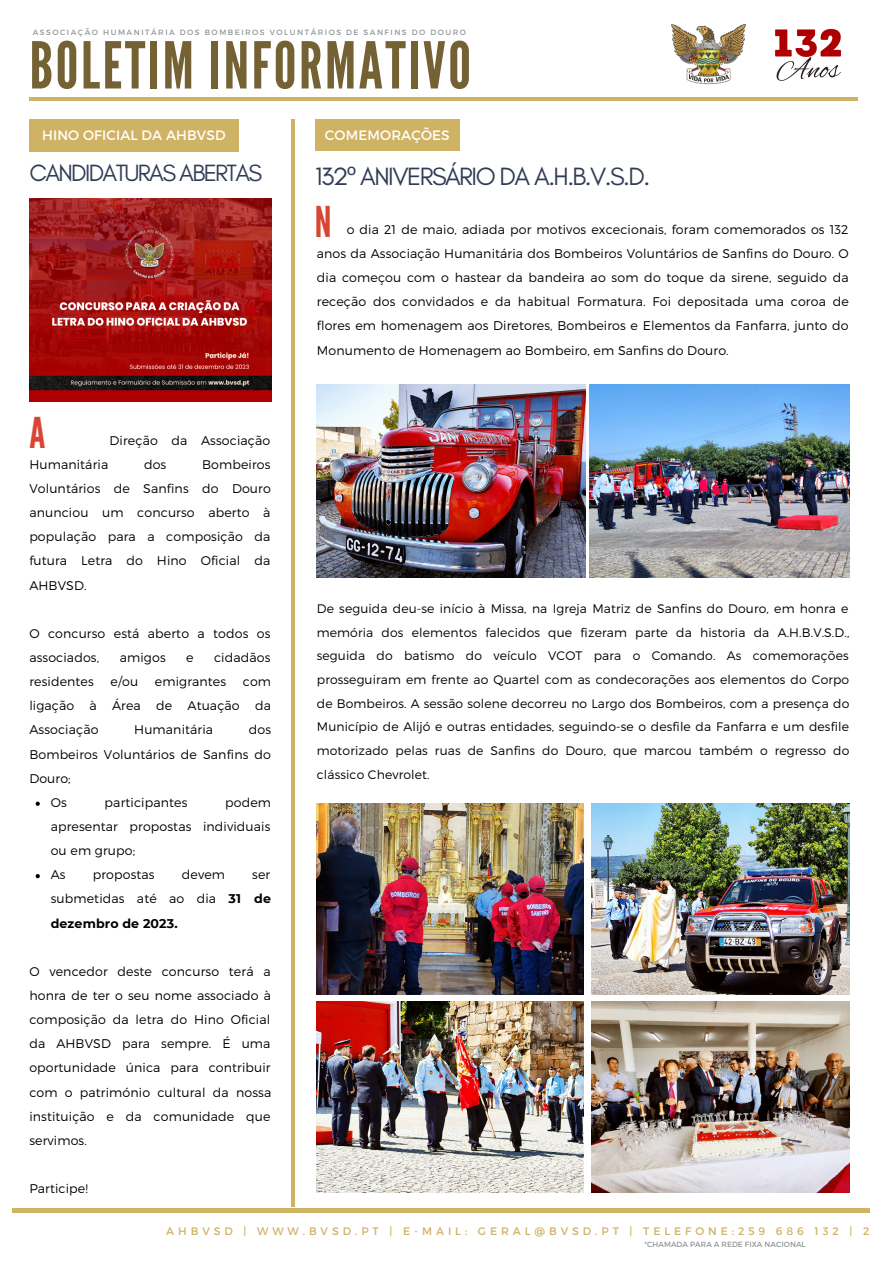
<style>
.page{position:relative;width:893px;height:1264px;background:#fff}
.page>*{position:absolute;margin:0;border:0;box-sizing:border-box;transform-origin:0 0}
.t1{font:64.5px "League Gothic";letter-spacing:.04em;color:#746234}
.t2{font:42.3px "League Gothic";color:#d84633}
.t3{font:25.5px "Glacial Indifference";letter-spacing:-.06em;color:#313c55}
.t4{font:24px "Glacial Indifference";letter-spacing:-.07em;color:#313c55}
.t5{font:13.65px "Montserrat";letter-spacing:.01em;color:#fff}
.t6{font:300 12.6px/24.2px "Montserrat";letter-spacing:.01em;color:#000;text-align:justify}
.t7{font:300 12.3px/23.7px "Montserrat";letter-spacing:.01em;color:#000;text-align:justify}
.t8{font:10.95px "Montserrat";letter-spacing:.36em;color:#d0b264}
.t9{font:7.65px "Montserrat";letter-spacing:.2em;color:#919597}
.t10{font:7.5px "Montserrat";letter-spacing:.01em;color:#919597}
.s1{font-weight:700}
.s2{font-family:"Noto Sans"}
</style>
<div class="page">
<hr style="left:30px;top:97px;width:828px;height:4px;background:#d0b264">
<hr style="left:291px;top:120px;width:4px;height:1086px;background:#d0b264">
<div style="left:29px;top:120px;width:209px;height:32px;background:#d0b264"></div>
<img style="left:317px;top:385px;width:268px;height:192px">
<img style="left:671px;top:24px;width:74px;height:61px">
<img style="left:775px;top:29px;width:66px;height:52px">
<img style="left:589px;top:385px;width:260px;height:192px">
<img style="left:317px;top:803px;width:266px;height:191px">
<img style="left:591px;top:803px;width:258px;height:191px">
<img style="left:317px;top:1001px;width:266px;height:191px">
<img style="left:591px;top:1001px;width:258px;height:191px">
<div style="left:315px;top:120px;width:144px;height:31px;background:#d0b264"></div>
<img style="left:30px;top:199px;width:241px;height:202px">
<svg style="left:36px;top:801px;width:4px;height:4px"></svg>
<svg style="left:36px;top:874px;width:4px;height:4px"></svg>
<hr style="left:12px;top:1208px;width:857px;height:4px;background:#d0b264">
<p class="t9" style="left:33px;top:27px;width:435px">ASSOCIAÇÃO HUMANITÁRIA DOS BOMBEIROS VOLUNTÁRIOS DE SANFINS DO DOURO</p>
<p class="t1" style="left:30px;top:28px;width:443px">BOLETIM INFORMATIVO</p>
<p class="t5" style="left:42px;top:126px;width:185px">HINO OFICIAL DA AHBVSD</p>
<p class="t4" style="left:30px;top:158px;width:234px">CANDIDATURAS ABERTAS</p>
<p class="t2" style="left:30px;top:408px;width:17px">A</p>
<p class="t6" style="left:110px;top:427px;width:162px">Direção da Associação</p>
<p class="t6" style="left:29px;top:451px;width:80px">Humanitária</p>
<p class="t6" style="left:144px;top:451px;width:24px">dos</p>
<p class="t6" style="left:29px;top:451px;width:243px;text-indent:173px">Bombeiros Voluntários de Sanfins do Douro anunciou um concurso aberto à população para a composição da futura Letra do Hino Oficial da AHBVSD.</p>
<p class="t6" style="left:29px;top:620px;width:243px">O concurso está aberto a todos os associados,</p>
<p class="t6" style="left:120px;top:645px;width:47px">amigos</p>
<p class="t6" style="left:186px;top:645px;width:9px">e</p>
<p class="t6" style="left:214px;top:645px;width:58px">cidadãos</p>
<p class="t6" style="left:29px;top:669px;width:66px">residentes</p>
<p class="t6" style="left:110px;top:669px;width:29px">e/ou</p>
<p class="t6" style="left:155px;top:669px;width:73px">emigrantes</p>
<p class="t6" style="left:29px;top:669px;width:243px;text-indent:213px">com ligação à Área de Atuação da Associação</p>
<p class="t6" style="left:134px;top:717px;width:80px">Humanitária</p>
<p class="t6" style="left:29px;top:717px;width:243px;text-indent:219px">dos Bombeiros Voluntários de Sanfins do Douro;</p>
<p class="t6" style="left:51px;top:789px;width:222px;text-indent:174px">podem apresentar propostas individuais ou em grupo;</p>
<p class="t6" style="left:51px;top:862px;width:16px">As</p>
<p class="t6" style="left:93px;top:862px;width:63px">propostas</p>
<p class="t6" style="left:182px;top:862px;width:45px">devem</p>
<p class="t6" style="left:51px;top:789px;width:18px">Os</p>
<p class="t6" style="left:105px;top:789px;width:84px">participantes</p>
<p class="t6" style="left:51px;top:862px;width:222px;text-indent:201px">ser submetidas até ao dia <span class="s1">31 de dezembro de 2023.</span></p>
<p class="t6" style="left:29px;top:958px;width:243px">O vencedor deste concurso terá a honra de ter o seu nome associado à composição da letra do Hino Oficial da AHBVSD para sempre. É uma oportunidade única para contribuir com o património cultural da nossa instituição e da comunidade que servimos.</p>
<p class="t6" style="left:29px;top:1175px;width:60px">Participe!</p>
<p class="t5" style="left:325px;top:126px;width:126px">COMEMORAÇÕES</p>
<p class="t3" style="left:315px;top:160px;width:336px">132<span class="s2">º</span> ANIVERSÁRIO DA A.H.B.V.S.D.</p>
<p class="t2" style="left:315px;top:198px;width:18px">N</p>
<p class="t6" style="left:317px;top:216px;width:533px;text-indent:30px">o dia 21 de maio, adiada por motivos excecionais, foram comemorados os 132 anos da Associação Humanitária dos Bombeiros Voluntários de Sanfins do Douro. O dia começou com o hastear da bandeira ao som do toque da sirene, seguido da receção dos convidados e da habitual Formatura. Foi depositada uma coroa de flores em homenagem aos Diretores, Bombeiros e Elementos da Fanfarra, junto do Monumento de Homenagem ao Bombeiro, em Sanfins do Douro.</p>
<p class="t7" style="left:317px;top:596px;width:534px">De seguida deu-se início à Missa, na Igreja Matriz de Sanfins do Douro, em honra e memória dos elementos falecidos que fizeram parte da historia da A.H.B.V.S.D., seguida do batismo do veículo VCOT para o Comando. As comemorações prosseguiram em frente ao Quartel com as condecorações aos elementos do Corpo de Bombeiros. A sessão solene decorreu no Largo dos Bombeiros, com a presença do Município de Alijó e outras entidades, seguindo-se o desfile da Fanfarra e um desfile motorizado pelas ruas de Sanfins do Douro, que marcou também o regresso do clássico Chevrolet.</p>
<p class="t8" style="left:166px;top:1223px;width:704px">AHBVSD | WWW.BVSD.PT | E-MAIL: GERAL@BVSD.PT | TELEFONE:259 686 132 | 2</p>
<p class="t10" style="left:644px;top:1239px;width:163px">*CHAMADA PARA A REDE FIXA NACIONAL</p>
</div>
